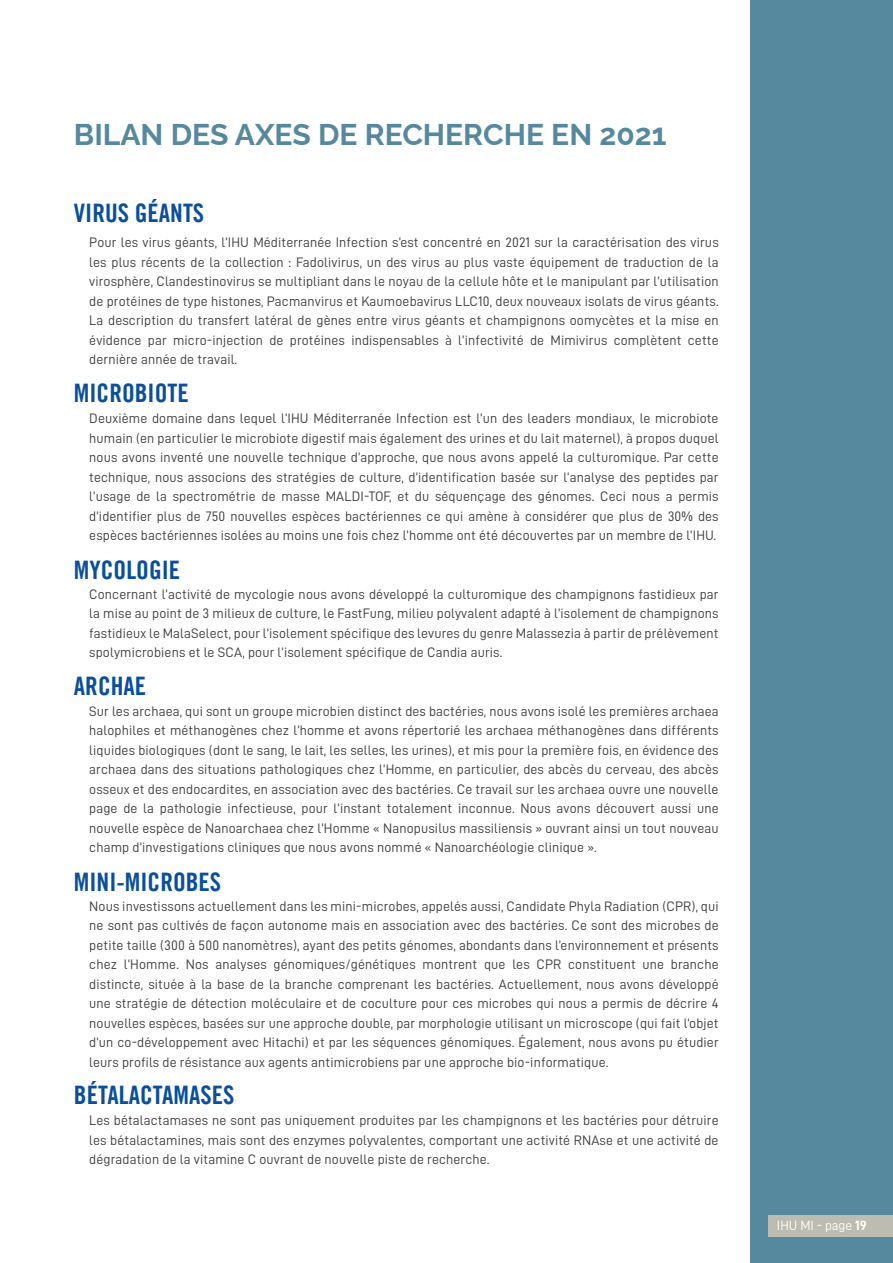
<style>
.page{position:relative;width:893px;height:1263px;background:#fff}
.page>*{position:absolute;margin:0;border:0;box-sizing:border-box;transform-origin:0 0}
.t1{font:700 30px "Raleway";color:#56889e}
.t2{font:25.5px "Trade Gothic Bold Cond Twenty";color:#0b4f9a}
.t3{font:13.8px/19.5px "D DIN PRO Regular";letter-spacing:.01em;color:#3e3e3f;text-align:justify}
.t4{font:13.5px "D DIN PRO Regular";color:#fff}
.s1{font-family:"D DIN PRO Bold"}
</style>
<div class="page">
<div style="left:750px;top:0;width:143px;height:1263px;background:#56889e"></div>
<div style="left:768px;top:1215px;width:125px;height:21px;background:#bcbcb0"></div>
<p class="t1" style="left:74px;top:111px;width:594px">BILAN DES AXES DE RECHERCHE EN 2021</p>
<p class="t2" style="left:74px;top:198px;width:132px">VIRUS GÉANTS</p>
<p class="t3" style="left:89px;top:233px;width:631px">Pour les virus géants, l’IHU Méditerranée Infection s’est concentré en 2021 sur la caractérisation des virus les plus récents de la collection : Fadolivirus, un des virus au plus vaste équipement de traduction de la virosphère, Clandestinovirus se multipliant dans le noyau de la cellule hôte et le manipulant par l’utilisation de protéines de type histones, Pacmanvirus et Kaumoebavirus LLC10, deux nouveaux isolats de virus géants.<br>La description du transfert latéral de gènes entre virus géants et champignons oomycètes et la mise en évidence par micro-injection de protéines indispensables à l’infectivité de Mimivirus complètent cette dernière année de travail.</p>
<p class="t2" style="left:74px;top:377px;width:116px">MICROBIOTE</p>
<p class="t3" style="left:89px;top:408px;width:631px">Deuxième domaine dans lequel l’IHU Méditerranée Infection est l’un des leaders mondiaux, le microbiote humain (en particulier le microbiote digestif mais également des urines et du lait maternel), à propos duquel nous avons inventé une nouvelle technique d’approche, que nous avons appelé la culturomique. Par cette technique, nous associons des stratégies de culture, d’identification basée sur l’analyse des peptides par l’usage de la spectrométrie de masse MALDI-TOF, et du séquençage des génomes. Ceci nous a permis d’identifier plus de 750 nouvelles espèces bactériennes ce qui amène à considérer que plus de 30% des espèces bactériennes isolées au moins une fois chez l’homme ont été découvertes par un membre de l’IHU.</p>
<p class="t2" style="left:74px;top:555px;width:108px">MYCOLOGIE</p>
<p class="t3" style="left:89px;top:584px;width:631px">Concernant l’activité de mycologie nous avons développé la culturomique des champignons fastidieux par la mise au point de 3 milieux de culture, le FastFung, milieu polyvalent adapté à l’isolement de champignons fastidieux le MalaSelect, pour l’isolement spécifique des levures du genre Malassezia à partir de prélèvement spolymicrobiens et le SCA, pour l’isolement spécifique de Candia auris.</p>
<p class="t2" style="left:74px;top:670px;width:74px">ARCHAE</p>
<p class="t3" style="left:89px;top:701px;width:631px">Sur les archaea, qui sont un groupe microbien distinct des bactéries, nous avons isolé les premières archaea halophiles et méthanogènes chez l’homme et avons répertorié les archaea méthanogènes dans différents liquides biologiques (dont le sang, le lait, les selles, les urines), et mis pour la première fois, en évidence des archaea dans des situations pathologiques chez l’Homme, en particulier, des abcès du cerveau, des abcès osseux et des endocardites, en association avec des bactéries. Ce travail sur les archaea ouvre une nouvelle page de la pathologie infectieuse, pour l’instant totalement inconnue. Nous avons découvert aussi une nouvelle espèce de Nanoarchaea chez l’Homme « Nanopusilus massiliensis » ouvrant ainsi un tout nouveau champ d’investigations cliniques que nous avons nommé « Nanoarchéologie clinique ».</p>
<p class="t2" style="left:74px;top:866px;width:149px">MINI-MICROBES</p>
<p class="t3" style="left:89px;top:896px;width:631px">Nous investissons actuellement dans les mini-microbes, appelés aussi, Candidate Phyla Radiation (CPR), qui ne sont pas cultivés de façon autonome mais en association avec des bactéries. Ce sont des microbes de petite taille (300 à 500 nanomètres), ayant des petits génomes, abondants dans l’environnement et présents chez l’Homme. Nos analyses génomiques/génétiques montrent que les CPR constituent une branche distincte, située à la base de la branche comprenant les bactéries. Actuellement, nous avons développé une stratégie de détection moléculaire et de coculture pour ces microbes qui nous a permis de décrire 4 nouvelles espèces, basées sur une approche double, par morphologie utilisant un microscope (qui fait l’objet d’un co-développement avec Hitachi) et par les séquences génomiques. Également, nous avons pu étudier leurs profils de résistance aux agents antimicrobiens par une approche bio-informatique.</p>
<p class="t2" style="left:74px;top:1079px;width:162px">BÉTALACTAMASES</p>
<p class="t3" style="left:89px;top:1110px;width:631px">Les bétalactamases ne sont pas uniquement produites par les champignons et les bactéries pour détruire les bétalactamines, mais sont des enzymes polyvalentes, comportant une activité RNAse et une activité de dégradation de la vitamine C ouvrant de nouvelle piste de recherche.</p>
<p class="t4" style="left:777px;top:1218px;width:91px">IHU MI - page <span class="s1">19</span></p>
</div>
